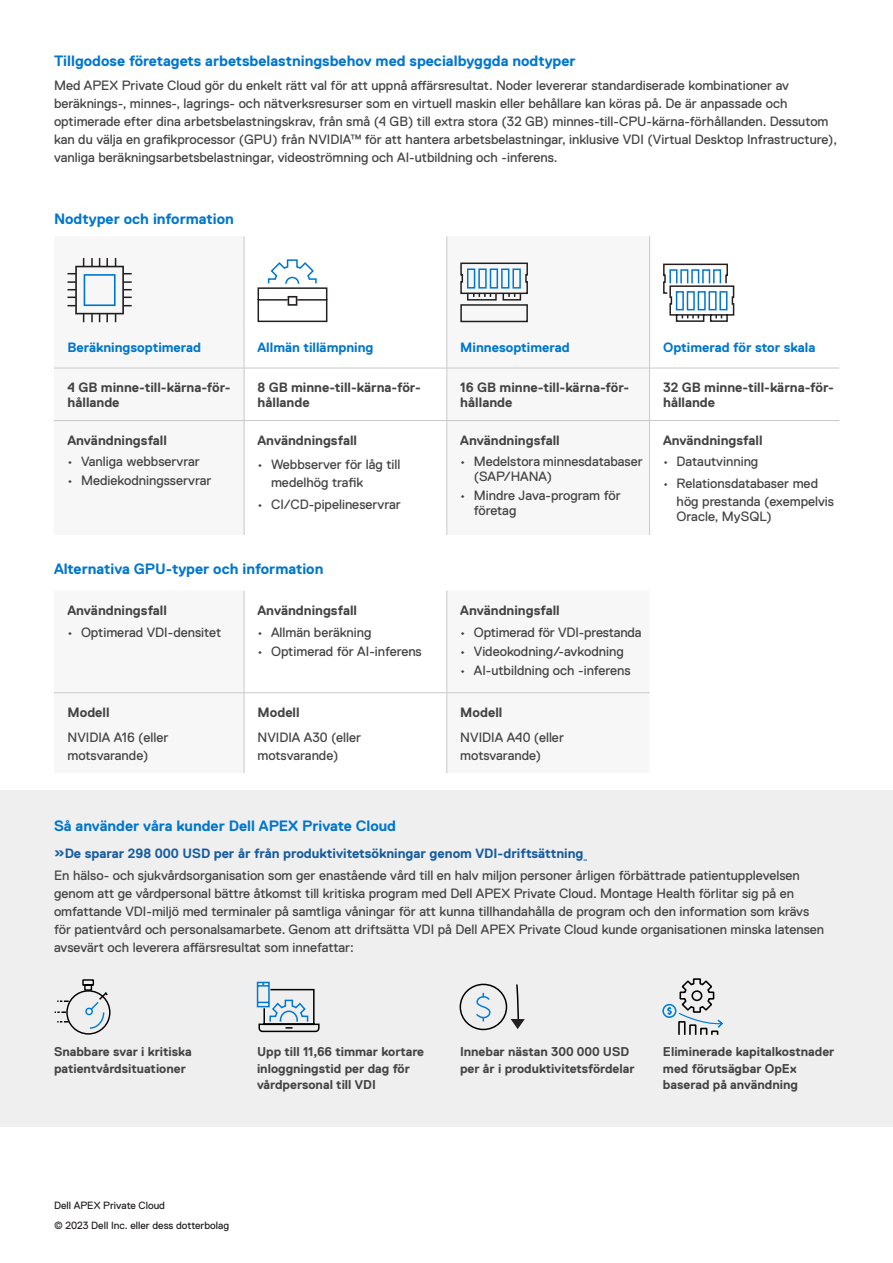
<style>
.page{position:relative;width:893px;height:1263px;background:#fff}
.page>*{position:absolute;margin:0;border:0;box-sizing:border-box;transform-origin:0 0}
.H3_Body_Subhead{font:700 15px "Dell Replica";color:#0076ce}
.P1_Body{font:13.5px/18px "Dell Replica";color:#444}
.Table_Header_2{font:700 13.5px/15px "Dell Replica";color:#444}
.P1_Body-2{font:700 13.5px "Dell Replica";color:#444}
.P1_Body-3{font:700 13.5px "Dell Replica";color:#0076ce}
.P1_Body-4{font:700 13.5px "Dell Replica";color:#175d9e}
.t1{font:700 12.75px/16.5px "Dell Replica";color:#444}
.t2{font:10.5px "Dell Replica";color:#231f20}
</style>
<div class="page">
<div style="left:0;top:790px;width:893px;height:337px;background:#eee"></div>
<div style="left:66px;top:990px;width:45px;height:44px;border:1px solid #000;border-radius:50%"></div>
<svg style="left:54px;top:979px;width:55px;height:50px"></svg>
<div style="left:460px;top:984px;width:47px;height:46px;border:2px solid #000;border-radius:50%"></div>
<svg style="left:475px;top:983px;width:16px;height:38px"></svg>
<svg style="left:511px;top:984px;width:14px;height:45px"></svg>
<svg style="left:256px;top:981px;width:64px;height:52px"></svg>
<svg style="left:662px;top:978px;width:61px;height:57px"></svg>
<svg style="left:447px;top:236px;width:203px;height:537px"></svg>
<div style="left:54px;top:368px;width:190px;height:53px;background:#f7f7f7"></div>
<div style="left:447px;top:368px;width:203px;height:53px;background:#f7f7f7"></div>
<div style="left:54px;top:421px;width:190px;height:114px;background:#f7f7f7"></div>
<div style="left:447px;top:421px;width:203px;height:114px;background:#f7f7f7"></div>
<svg style="left:54px;top:591px;width:190px;height:182px"></svg>
<hr style="left:244px;top:236px;width:1px;height:92px;background:#c8c9c7">
<hr style="left:446px;top:236px;width:1px;height:92px;background:#c8c9c7">
<hr style="left:649px;top:236px;width:1px;height:92px;background:#c8c9c7">
<hr style="left:244px;top:591px;width:1px;height:101px;background:#c8c9c7">
<hr style="left:446px;top:591px;width:1px;height:101px;background:#c8c9c7">
<hr style="left:54px;top:692px;width:190px;height:1px;background:#c8c9c7">
<hr style="left:244px;top:692px;width:203px;height:1px;background:#c8c9c7">
<hr style="left:244px;top:693px;width:1px;height:80px;background:#c8c9c7">
<hr style="left:447px;top:692px;width:203px;height:1px;background:#c8c9c7">
<hr style="left:446px;top:693px;width:1px;height:80px;background:#c8c9c7">
<hr style="left:244px;top:328px;width:1px;height:40px;background:#c8c9c7">
<hr style="left:446px;top:328px;width:1px;height:40px;background:#c8c9c7">
<hr style="left:649px;top:328px;width:1px;height:40px;background:#c8c9c7">
<hr style="left:54px;top:368px;width:190px;height:1px;background:#c8c9c7">
<hr style="left:244px;top:368px;width:203px;height:1px;background:#c8c9c7">
<hr style="left:244px;top:368px;width:1px;height:52px;background:#c8c9c7">
<hr style="left:447px;top:368px;width:203px;height:1px;background:#c8c9c7">
<hr style="left:446px;top:368px;width:1px;height:52px;background:#c8c9c7">
<hr style="left:650px;top:368px;width:189px;height:1px;background:#c8c9c7">
<hr style="left:649px;top:368px;width:1px;height:52px;background:#c8c9c7">
<hr style="left:54px;top:420px;width:190px;height:1px;background:#c8c9c7">
<hr style="left:244px;top:420px;width:203px;height:1px;background:#c8c9c7">
<hr style="left:244px;top:421px;width:1px;height:114px;background:#c8c9c7">
<hr style="left:447px;top:420px;width:203px;height:1px;background:#c8c9c7">
<hr style="left:446px;top:421px;width:1px;height:114px;background:#c8c9c7">
<hr style="left:650px;top:420px;width:189px;height:1px;background:#c8c9c7">
<hr style="left:649px;top:421px;width:1px;height:114px;background:#c8c9c7">
<svg style="left:54px;top:236px;width:190px;height:132px"></svg>
<svg style="left:257px;top:259px;width:71px;height:64px"></svg>
<svg style="left:460px;top:262px;width:69px;height:61px"></svg>
<svg style="left:663px;top:263px;width:72px;height:59px"></svg>
<p class="H3_Body_Subhead" style="left:54px;top:52px;width:523px">Tillgodose företagets arbetsbelastningsbehov med specialbyggda nodtyper</p>
<p class="P1_Body" style="left:54px;top:77px;width:785px">Med APEX Private Cloud gör du enkelt rätt val för att uppnå affärsresultat. Noder levererar standardiserade kombinationer av beräknings-, minnes-, lagrings- och nätverksresurser som en virtuell maskin eller behållare kan köras på. De är anpassade och optimerade efter dina arbetsbelastningskrav, från små (4 GB) till extra stora (32 GB) minnes-till-CPU-kärna-förhållanden. Dessutom kan du välja en grafikprocessor (GPU) från NVIDIA™ för att hantera arbetsbelastningar, inklusive VDI (Virtual Desktop Infrastructure), vanliga beräkningsarbetsbelastningar, videoströmning och AI-utbildning och -inferens.</p>
<p class="H3_Body_Subhead" style="left:54px;top:210px;width:181px">Nodtyper och information</p>
<p class="P1_Body-3" style="left:68px;top:340px;width:135px">Beräkningsoptimerad</p>
<p class="P1_Body-3" style="left:258px;top:340px;width:117px">Allmän tillämpning</p>
<p class="P1_Body-3" style="left:460px;top:340px;width:111px">Minnesoptimerad</p>
<p class="P1_Body-3" style="left:663px;top:340px;width:154px">Optimerad för stor skala</p>
<p class="Table_Header_2" style="left:68px;top:380px;width:165px">4 GB minne-till-kärna-för&shy;hållande</p>
<p class="Table_Header_2" style="left:258px;top:380px;width:165px">8 GB minne-till-kärna-för&shy;hållande</p>
<p class="Table_Header_2" style="left:460px;top:380px;width:171px">16 GB minne-till-kärna-för&shy;hållande</p>
<p class="Table_Header_2" style="left:663px;top:380px;width:172px">32 GB minne-till-kärna-för&shy;hållande</p>
<p class="P1_Body-2" style="left:68px;top:432px;width:101px">Användningsfall</p>
<p class="P1_Body" style="left:68px;top:453px;width:134px">• Vanliga webbservrar</p>
<p class="P1_Body" style="left:68px;top:472px;width:146px">• Mediekodningsservrar</p>
<p class="P1_Body-2" style="left:258px;top:432px;width:101px">Användningsfall</p>
<p class="P1_Body" style="left:271px;top:456px;width:131px;text-indent:-14px">• Webbserver för låg till medelhög trafik</p>
<p class="P1_Body" style="left:258px;top:496px;width:145px">• CI/CD-pipelineservrar</p>
<p class="P1_Body-2" style="left:460px;top:432px;width:101px">Användningsfall</p>
<p class="P1_Body" style="left:474px;top:454px;width:171px;line-height:15px;text-indent:-14px">• Medelstora minnesdatabaser (SAP/HANA)</p>
<p class="P1_Body" style="left:474px;top:488px;width:148px;line-height:15px;text-indent:-14px">• Mindre Java-program för företag</p>
<p class="P1_Body-2" style="left:663px;top:432px;width:101px">Användningsfall</p>
<p class="P1_Body" style="left:663px;top:453px;width:97px">• Datautvinning</p>
<p class="P1_Body" style="left:677px;top:475px;width:159px;text-indent:-14px">• Relationsdatabaser med hög prestanda (exempelvis</p>
<p class="P1_Body" style="left:677px;top:508px;width:97px">Oracle, MySQL)</p>
<p class="H3_Body_Subhead" style="left:54px;top:560px;width:271px">Alternativa GPU-typer och information</p>
<p class="Table_Header_2" style="left:68px;top:603px;width:101px">Användningsfall</p>
<p class="P1_Body" style="left:68px;top:623px;width:155px">• Optimerad VDI-densitet</p>
<p class="Table_Header_2" style="left:258px;top:603px;width:101px">Användningsfall</p>
<p class="P1_Body" style="left:258px;top:623px;width:116px">• Allmän beräkning</p>
<p class="P1_Body" style="left:258px;top:642px;width:166px">• Optimerad för AI-inferens</p>
<p class="P1_Body-2" style="left:68px;top:705px;width:44px">Modell</p>
<p class="P1_Body" style="left:68px;top:728px;width:102px">NVIDIA A16 (eller motsvarande)</p>
<p class="P1_Body-2" style="left:258px;top:705px;width:44px">Modell</p>
<p class="P1_Body" style="left:258px;top:728px;width:105px">NVIDIA A30 (eller motsvarande)</p>
<p class="H3_Body_Subhead" style="left:54px;top:817px;width:344px">Så använder våra kunder Dell APEX Private Cloud</p>
<p class="Table_Header_2" style="left:460px;top:603px;width:101px">Användningsfall</p>
<p class="P1_Body" style="left:460px;top:623px;width:183px">• Optimerad för VDI-prestanda</p>
<p class="P1_Body" style="left:460px;top:642px;width:165px">• Videokodning/-avkodning</p>
<p class="P1_Body" style="left:460px;top:661px;width:172px">• AI-utbildning och -inferens</p>
<p class="P1_Body-2" style="left:460px;top:705px;width:44px">Modell</p>
<p class="P1_Body" style="left:460px;top:728px;width:105px">NVIDIA A40 (eller motsvarande)</p>
<p class="P1_Body-4" style="left:54px;top:846px;width:531px">»De sparar 298 000 USD per år från produktivitetsökningar genom VDI-driftsättning</p>
<p class="P1_Body" style="left:54px;top:866px;width:772px">En hälso- och sjukvårdsorganisation som ger enastående vård till en halv miljon personer årligen förbättrade patientupplevelsen genom att ge vårdpersonal bättre åtkomst till kritiska program med Dell APEX Private Cloud. Montage Health förlitar sig på en omfattande VDI-miljö med terminaler på samtliga våningar för att kunna tillhandahålla de program och den information som krävs för patientvård och personalsamarbete. Genom att driftsätta VDI på Dell APEX Private Cloud kunde organisationen minska latensen avsevärt och leverera affärsresultat som innefattar:</p>
<p class="t1" style="left:54px;top:1044px;width:139px">Snabbare svar i kritiska patientvårdsituationer</p>
<p class="t1" style="left:257px;top:1044px;width:169px">Upp till 11,66 timmar kortare inloggningstid per dag för vårdpersonal till VDI</p>
<p class="t1" style="left:460px;top:1044px;width:176px">Innebar nästan 300 000 USD per år i produktivitetsfördelar</p>
<p class="t1" style="left:663px;top:1044px;width:173px">Eliminerade kapitalkostnader med förutsägbar OpEx baserad på användning</p>
<p class="t2" style="left:54px;top:1199px;width:113px">Dell APEX Private Cloud</p>
<p class="t2" style="left:54px;top:1220px;width:177px">© 2023 Dell Inc. eller dess dotterbolag</p>
</div>
